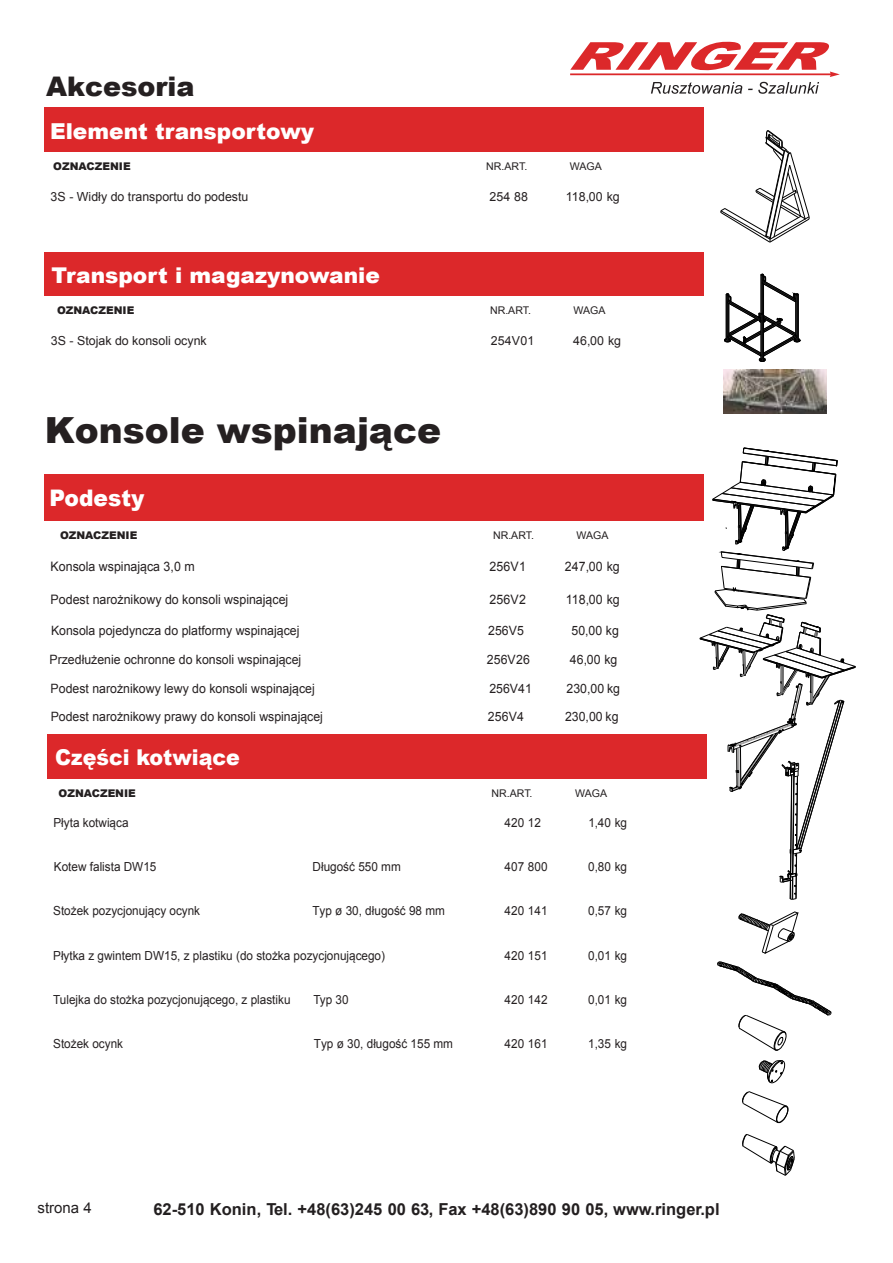
<style>
.page{position:relative;width:893px;height:1263px;background:#fff}
.page>*{position:absolute;margin:0;border:0;box-sizing:border-box;transform-origin:0 0}
.t1{font:900 36px "Arial";color:#252021}
.t2{font:900 27px "Arial";color:#252021}
.t3{font:900 22.8px "Arial";color:#fff;scale:.95 1}
.t4{font:900 21.9px "Arial";color:#fff}
.t5{font:900 21.9px "Arial";color:#fff;scale:.94 1}
.t6{font:900 21.75px "Arial";color:#fff}
.t7{font:700 16.5px "Arial";color:#231f20}
.t8{font:15px "Arial";color:#231f20}
.t9{font:13.05px "Arial";color:#252021;scale:.95 1}
.t10{font:12.9px "Arial";color:#252021;scale:.96 1}
.t11{font:12.6px "Arial";color:#252021}
.t12{font:12.45px "Arial";color:#252021;scale:.94 1}
.t13{font:12.45px "Arial";color:#252021}
.t14{font:10.65px "Arial";color:#231f20}
.t15{font:900 10.65px "Arial";color:#231f20}
</style>
<div class="page">
<div style="left:45px;top:108px;width:659px;height:44px;background:#dc282a"></div>
<div style="left:45px;top:252px;width:659px;height:44px;background:#dc282a"></div>
<svg style="left:570px;top:41px;width:270px;height:53px"></svg>
<div style="left:45px;top:474px;width:659px;height:46px;background:#dc282a"></div>
<div style="left:48px;top:734px;width:659px;height:44px;background:#dc282a"></div>
<svg style="left:720px;top:130px;width:90px;height:113px"></svg>
<img style="left:723px;top:369px;width:103px;height:45px">
<svg style="left:724px;top:274px;width:77px;height:88px"></svg>
<svg style="left:738px;top:911px;width:60px;height:43px"></svg>
<svg style="left:717px;top:961px;width:115px;height:90px"></svg>
<svg style="left:742px;top:1091px;width:46px;height:32px"></svg>
<svg style="left:759px;top:1060px;width:26px;height:23px"></svg>
<svg style="left:742px;top:1134px;width:53px;height:42px"></svg>
<svg style="left:700px;top:448px;width:156px;height:452px"></svg>
<h2 class="t2" style="left:46px;top:66px;width:150px">Akcesoria</h2>
<h3 class="t4" style="left:50px;top:115px;width:266px">Element transportowy</h3>
<p class="t15" style="left:53px;top:159px;width:79px">OZNACZENIE</p>
<p class="t14" style="left:486px;top:159px;width:43px">NR.ART.</p>
<p class="t14" style="left:570px;top:159px;width:33px">WAGA</p>
<p class="t11" style="left:51px;top:188px;width:199px">3S - Widły do transportu do podestu</p>
<p class="t11" style="left:490px;top:188px;width:40px">254 88</p>
<p class="t11" style="left:566px;top:188px;width:56px">118,00 kg</p>
<h3 class="t6" style="left:51px;top:259px;width:330px">Transport i magazynowanie</h3>
<p class="t15" style="left:57px;top:303px;width:79px">OZNACZENIE</p>
<p class="t14" style="left:490px;top:303px;width:43px">NR.ART.</p>
<p class="t14" style="left:574px;top:303px;width:33px">WAGA</p>
<p class="t13" style="left:51px;top:332px;width:157px">3S - Stojak do konsoli ocynk</p>
<p class="t13" style="left:491px;top:332px;width:45px">254V01</p>
<p class="t13" style="left:573px;top:332px;width:49px">46,00 kg</p>
<h1 class="t1" style="left:45px;top:403px;width:398px">Konsole wspinające</h1>
<h3 class="t3" style="left:50px;top:481px;width:101px">Podesty</h3>
<p class="t15" style="left:60px;top:528px;width:79px">OZNACZENIE</p>
<p class="t14" style="left:493px;top:528px;width:43px">NR.ART.</p>
<p class="t14" style="left:577px;top:528px;width:33px">WAGA</p>
<p class="t9" style="left:51px;top:558px;width:153px">Konsola wspinająca 3,0 m</p>
<p class="t9" style="left:490px;top:558px;width:40px">256V1</p>
<p class="t9" style="left:565px;top:558px;width:59px">247,00 kg</p>
<p class="t9" style="left:51px;top:591px;width:252px">Podest narożnikowy do konsoli wspinającej</p>
<p class="t9" style="left:490px;top:591px;width:40px">256V2</p>
<p class="t9" style="left:566px;top:591px;width:58px">118,00 kg</p>
<p class="t10" style="left:51px;top:622px;width:260px">Konsola pojedyncza do platformy wspinającej</p>
<p class="t10" style="left:488px;top:622px;width:39px">256V5</p>
<p class="t10" style="left:571px;top:622px;width:51px">50,00 kg</p>
<p class="t10" style="left:50px;top:651px;width:264px">Przedłużenie ochronne do konsoli wspinającej</p>
<p class="t10" style="left:487px;top:651px;width:46px">256V26</p>
<p class="t10" style="left:570px;top:651px;width:51px">46,00 kg</p>
<p class="t10" style="left:51px;top:680px;width:277px">Podest narożnikowy lewy do konsoli wspinającej</p>
<p class="t10" style="left:489px;top:680px;width:46px">256V41</p>
<p class="t10" style="left:567px;top:680px;width:57px">230,00 kg</p>
<p class="t10" style="left:51px;top:708px;width:285px">Podest narożnikowy prawy do konsoli wspinającej</p>
<p class="t10" style="left:488px;top:708px;width:39px">256V4</p>
<p class="t10" style="left:565px;top:708px;width:57px">230,00 kg</p>
<h3 class="t5" style="left:55px;top:741px;width:198px">Części kotwiące</h3>
<p class="t15" style="left:59px;top:786px;width:79px">OZNACZENIE</p>
<p class="t14" style="left:492px;top:786px;width:43px">NR.ART.</p>
<p class="t14" style="left:575px;top:786px;width:33px">WAGA</p>
<p class="t12" style="left:53px;top:815px;width:81px">Płyta kotwiąca</p>
<p class="t12" style="left:504px;top:814px;width:40px">420 12</p>
<p class="t12" style="left:588px;top:814px;width:43px">1,40 kg</p>
<p class="t12" style="left:54px;top:859px;width:111px">Kotew falista DW15</p>
<p class="t12" style="left:313px;top:859px;width:95px">Długość 550 mm</p>
<p class="t12" style="left:504px;top:859px;width:47px">407 800</p>
<p class="t12" style="left:588px;top:859px;width:43px">0,80 kg</p>
<p class="t12" style="left:53px;top:903px;width:158px">Stożek pozycjonujący ocynk</p>
<p class="t12" style="left:312px;top:903px;width:143px">Typ ø 30, długość 98 mm</p>
<p class="t12" style="left:504px;top:903px;width:47px">420 141</p>
<p class="t12" style="left:588px;top:903px;width:43px">0,57 kg</p>
<p class="t12" style="left:53px;top:947px;width:355px">Płytka z gwintem DW15, z plastiku (do stożka pozycjonującego)</p>
<p class="t12" style="left:504px;top:947px;width:47px">420 151</p>
<p class="t12" style="left:588px;top:947px;width:43px">0,01 kg</p>
<p class="t12" style="left:53px;top:991px;width:254px">Tulejka do stożka pozycjonującego, z plastiku</p>
<p class="t12" style="left:313px;top:991px;width:39px">Typ 30</p>
<p class="t12" style="left:504px;top:991px;width:47px">420 142</p>
<p class="t12" style="left:588px;top:991px;width:43px">0,01 kg</p>
<p class="t12" style="left:53px;top:1035px;width:76px">Stożek ocynk</p>
<p class="t12" style="left:314px;top:1035px;width:150px">Typ ø 30, długość 155 mm</p>
<p class="t12" style="left:504px;top:1035px;width:47px">420 161</p>
<p class="t12" style="left:588px;top:1035px;width:43px">1,35 kg</p>
<p class="t8" style="left:38px;top:1198px;width:56px">strona 4</p>
<h3 class="t7" style="left:153px;top:1198px;width:568px">62-510 Konin, Tel. +48(63)245 00 63, Fax +48(63)890 90 05, www.ringer.pl</h3>
</div>
